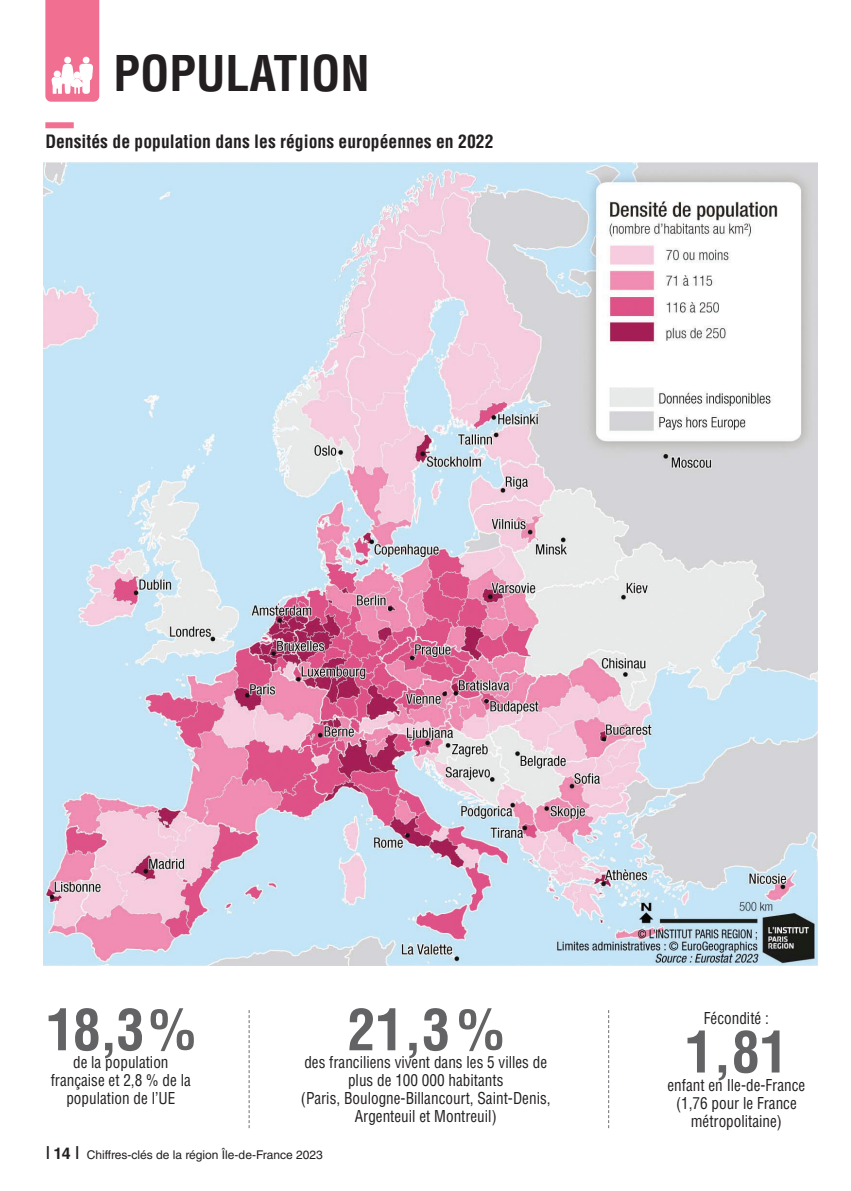
<style>
.page{position:relative;width:851px;height:1191px;background:#fff}
.page>*{position:absolute;margin:0;border:0;box-sizing:border-box;transform-origin:0 0}
.t1{font:700 condensed 56px "Helvetica LT Std";color:#636366}
.t2{font:700 condensed 48px "Helvetica LT Std";color:#231f20}
.t3{font:700 condensed 18px "Helvetica LT Std";color:#231f20}
.t4{font:condensed 16px/18px "Helvetica LT Std";color:#231f20;text-align:center;scale:.95 1}
.t5{font:12px "Helvetica LT Std";color:#231f20}
.s1{font-size:18px}
.s2{font-weight:700;font-size:16px}
</style>
<div class="page">
<svg style="left:45px;top:0;width:54px;height:102px"></svg>
<img style="left:43px;top:162px;width:774px;height:803px">
<div style="left:45px;top:122px;width:29px;height:6px;background:#f17091"></div>
<svg style="left:248px;top:1010px;width:1px;height:118px"></svg>
<svg style="left:608px;top:1010px;width:1px;height:118px"></svg>
<h2 class="t2" style="left:113px;top:44px;width:258px">POPULATION</h2>
<p class="t3" style="left:45px;top:130px;width:449px">Densités de population dans les régions européennes en 2022</p>
<h1 class="t1" style="left:347px;top:994px;width:158px">21,3%</h1>
<p class="t4" style="left:301px;top:1071px;width:264px">plus de 100 000 habitants<br>(Paris, Boulogne-Billancourt, Saint-Denis,<br>Argenteuil et Montreuil)</p>
<h1 class="t1" style="left:46px;top:994px;width:151px">18,3%</h1>
<p class="t4" style="left:51px;top:1053px;width:149px">de la population française et 2,8 % de la population de l’UE</p>
<p class="t4" style="left:304px;top:1053px;width:257px">des franciliens vivent dans les 5 villes de</p>
<p class="t5" style="left:45px;top:1147px;width:279px"><span class="s1">I</span> <span class="s2">14</span> <span class="s1">I</span> Chiffres-clés de la région Île-de-France 2023</p>
<p class="t4" style="left:703px;top:1009px;width:70px">Fécondité :</p>
<h1 class="t1" style="left:685px;top:1017px;width:104px">1,81</h1>
<p class="t4" style="left:667px;top:1075px;width:146px">enfant en Ile-de-France (1,76 pour le France métropolitaine)</p>
</div>
